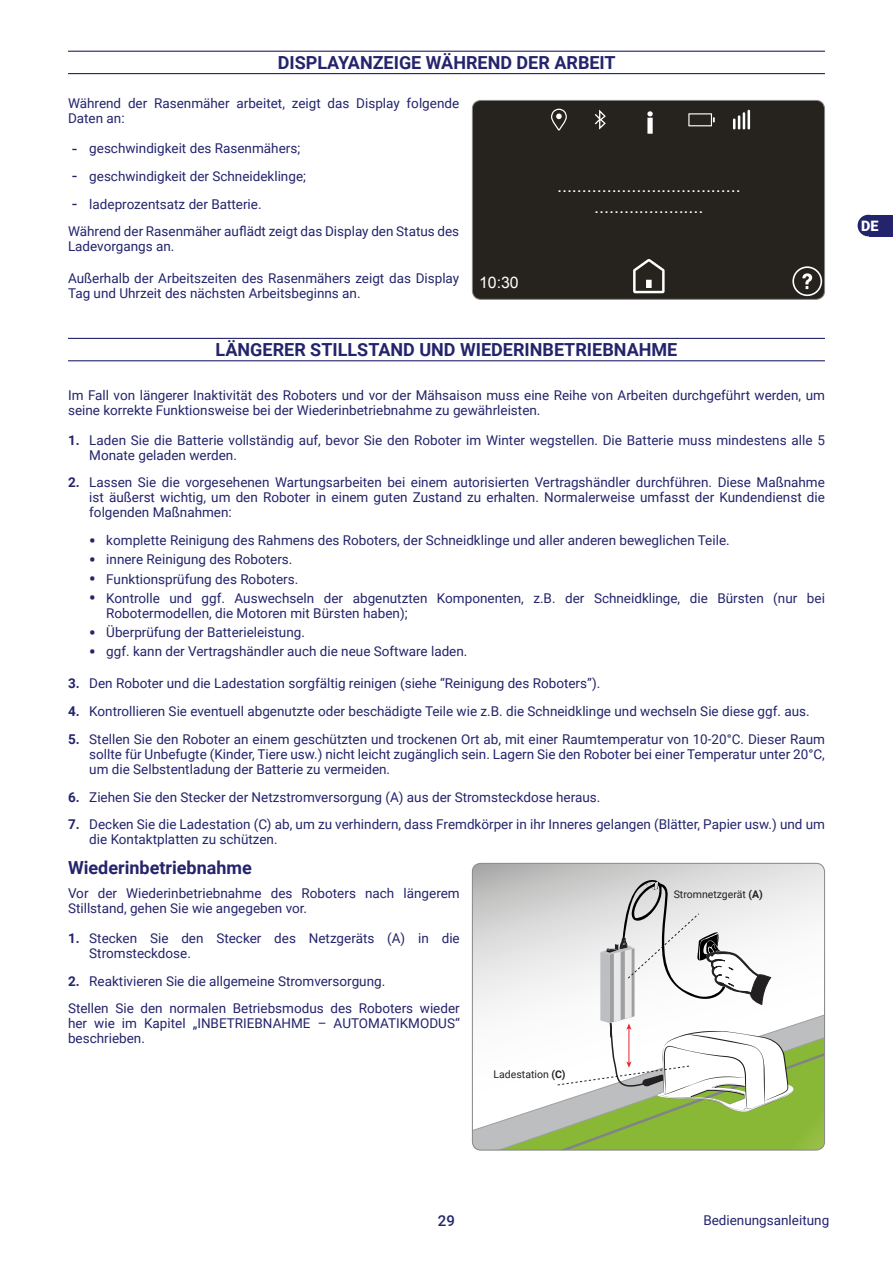
<style>
.page{position:relative;width:893px;height:1263px;background:#fff}
.page>*{position:absolute;margin:0;border:0;box-sizing:border-box;transform-origin:0 0}
.t1{font:700 18px "Roboto";color:#24246c}
.t2{font:17.85px/21.5px "Arial";color:#fff;text-align:center}
.t3{font:15.9px "Arial";color:#fff}
.t4{font:500 15px "Roboto";color:#24246c}
.t5{font:900 14.4px "Roboto";color:#fff}
.t6{font:13.5px/15px "Roboto";color:#24246c}
.t7{font:10.5px "Roboto";color:#232021}
.s1{font-size:18px}
.s2{font-weight:700}
.s3{font-weight:700;font-size:18px}
</style>
<div class="page">
<div style="left:868px;top:215px;width:25px;height:21px;background:#24246c"></div>
<div style="left:858px;top:215px;width:21px;height:21px;background:#24246c;border-radius:50%"></div>
<hr style="left:68px;top:51px;width:757px;height:1px;background:#24246c">
<hr style="left:68px;top:73px;width:757px;height:1px;background:#24246c">
<hr style="left:68px;top:338px;width:757px;height:1px;background:#24246c">
<hr style="left:68px;top:360px;width:757px;height:1px;background:#24246c">
<div style="left:472px;top:100px;width:353px;height:199px;background:#26231e"></div>
<svg style="left:688px;top:113px;width:27px;height:13px"></svg>
<svg style="left:551px;top:109px;width:16px;height:22px"></svg>
<svg style="left:595px;top:110px;width:11px;height:20px"></svg>
<svg style="left:633px;top:259px;width:32px;height:34px"></svg>
<div style="left:646px;top:280px;width:6px;height:8px;background:#fff"></div>
<svg style="left:792px;top:266px;width:30px;height:30px"></svg>
<svg style="left:647px;top:111px;width:6px;height:23px"></svg>
<hr style="left:747px;top:110px;width:3px;height:19px;background:#fff">
<svg style="left:733px;top:112px;width:12px;height:17px"></svg>
<div style="left:472px;top:100px;width:353px;height:200px;border:1px solid #878787;border-radius:9px"></div>
<svg style="left:472px;top:863px;width:353px;height:139px"></svg>
<svg style="left:472px;top:1002px;width:353px;height:148px"></svg>
<svg style="left:557px;top:879px;width:238px;height:233px"></svg>
<div style="left:472px;top:863px;width:353px;height:287px;border:1px solid #878787;border-radius:9px"></div>
<h1 class="t1" style="left:278px;top:50px;width:339px">DISPLAYANZEIGE WÄHREND DER ARBEIT</h1>
<p class="t6" style="left:68px;top:95px;width:393px">Während der Rasenmäher arbeitet, zeigt das Display folgende<br>Daten an:</p>
<p class="t6" style="left:72px;top:140px;width:229px"><span class="s1">-</span> geschwindigkeit des Rasenmähers;</p>
<p class="t6" style="left:72px;top:168px;width:235px"><span class="s1">-</span> geschwindigkeit der Schneideklinge;</p>
<p class="t6" style="left:68px;top:189px;width:393px;line-height:27.8px;text-indent:4px"><span class="s1">-</span> ladeprozentsatz der Batterie.<br>Während der Rasenmäher auflädt zeigt das Display den Status des</p>
<p class="t6" style="left:68px;top:239px;width:108px">Ladevorgangs an.</p>
<p class="t6" style="left:68px;top:271px;width:393px">Außerhalb der Arbeitszeiten des Rasenmähers zeigt das Display<br>Tag und Uhrzeit des nächsten Arbeitsbeginns an.</p>
<h2 class="t2" style="left:557px;top:175px;width:185px">..................................... ......................</h2>
<p class="t3" style="left:479px;top:272px;width:41px">10:30</p>
<h1 class="t1" style="left:216px;top:337px;width:463px">LÄNGERER STILLSTAND UND WIEDERINBETRIEBNAHME</h1>
<p class="t6" style="left:68px;top:387px;width:758px">Im Fall von längerer Inaktivität des Roboters und vor der Mähsaison muss eine Reihe von Arbeiten durchgeführt werden, um seine korrekte Funktionsweise bei der Wiederinbetriebnahme zu gewährleisten.</p>
<p class="t6" style="left:89px;top:432px;width:737px;text-indent:-21px"><span class="s2">1.</span> Laden Sie die Batterie vollständig auf, bevor Sie den Roboter im Winter wegstellen. Die Batterie muss mindestens alle 5<br>Monate geladen werden.</p>
<p class="t6" style="left:89px;top:474px;width:737px;text-align:justify;text-indent:-21px"><span class="s2">2.</span> Lassen Sie die vorgesehenen Wartungsarbeiten bei einem autorisierten Vertragshändler durchführen. Diese Maßnahme ist äußerst wichtig, um den Roboter in einem guten Zustand zu erhalten. Normalerweise umfasst der Kundendienst die folgenden Maßnahmen:</p>
<p class="t6" style="left:89px;top:532px;width:642px"><span class="s3">•</span> komplette Reinigung des Rahmens des Roboters, der Schneidklinge und aller anderen beweglichen Teile.</p>
<p class="t6" style="left:89px;top:552px;width:205px"><span class="s3">•</span> innere Reinigung des Roboters.</p>
<p class="t6" style="left:89px;top:571px;width:210px"><span class="s3">•</span> Funktionsprüfung des Roboters.</p>
<p class="t6" style="left:106px;top:590px;width:720px;text-indent:-17px"><span class="s3">•</span> Kontrolle und ggf. Auswechseln der abgenutzten Komponenten, z.B. der Schneidklinge, die Bürsten (nur bei<br>Robotermodellen, die Motoren mit Bürsten haben);</p>
<p class="t6" style="left:89px;top:624px;width:217px"><span class="s3">•</span> Überprüfung der Batterieleistung.</p>
<p class="t6" style="left:89px;top:644px;width:380px"><span class="s3">•</span> ggf. kann der Vertragshändler auch die neue Software laden.</p>
<p class="t6" style="left:68px;top:676px;width:534px"><span class="s2">3.</span> Den Roboter und die Ladestation sorgfältig reinigen (siehe “Reinigung des Roboters”).</p>
<p class="t6" style="left:68px;top:703px;width:743px"><span class="s2">4.</span> Kontrollieren Sie eventuell abgenutzte oder beschädigte Teile wie z.B. die Schneidklinge und wechseln Sie diese ggf. aus.</p>
<p class="t6" style="left:89px;top:731px;width:737px;text-align:justify;text-indent:-21px"><span class="s2">5.</span> Stellen Sie den Roboter an einem geschützten und trockenen Ort ab, mit einer Raumtemperatur von 10-20°C. Dieser Raum sollte für Unbefugte (Kinder, Tiere usw.) nicht leicht zugänglich sein. Lagern Sie den Roboter bei einer Temperatur unter 20°C, um die Selbstentladung der Batterie zu vermeiden.</p>
<p class="t6" style="left:68px;top:789px;width:534px"><span class="s2">6.</span> Ziehen Sie den Stecker der Netzstromversorgung (A) aus der Stromsteckdose heraus.</p>
<p class="t6" style="left:89px;top:817px;width:737px;text-indent:-21px"><span class="s2">7.</span> Decken Sie die Ladestation (C) ab, um zu verhindern, dass Fremdkörper in ihr Inneres gelangen (Blätter, Papier usw.) und um die Kontaktplatten zu schützen.</p>
<h1 class="t1" style="left:68px;top:855px;width:185px">Wiederinbetriebnahme</h1>
<p class="t6" style="left:68px;top:885px;width:393px">Vor der Wiederinbetriebnahme des Roboters nach längerem<br>Stillstand, gehen Sie wie angegeben vor.</p>
<p class="t6" style="left:89px;top:930px;width:372px;text-indent:-21px"><span class="s2">1.</span> Stecken Sie den Stecker des Netzgeräts (A) in die<br>Stromsteckdose.</p>
<p class="t6" style="left:68px;top:966px;width:393px;line-height:27.8px"><span class="s2">2.</span> Reaktivieren Sie die allgemeine Stromversorgung.<br>Stellen Sie den normalen Betriebsmodus des Roboters wieder</p>
<p class="t6" style="left:68px;top:1015px;width:393px">her wie im Kapitel „INBETRIEBNAHME – AUTOMATIKMODUS“ beschrieben.</p>
<p class="t7" style="left:674px;top:887px;width:91px">Stromnetzgerät <span class="s2">(A)</span></p>
<p class="t7" style="left:494px;top:1067px;width:73px">Ladestation <span class="s2">(C)</span></p>
<p class="t5" style="left:861px;top:216px;width:19px">DE</p>
<p class="t4" style="left:438px;top:1210px;width:19px">29</p>
<p class="t6" style="left:703px;top:1212px;width:127px">Bedienungsanleitung</p>
</div>
